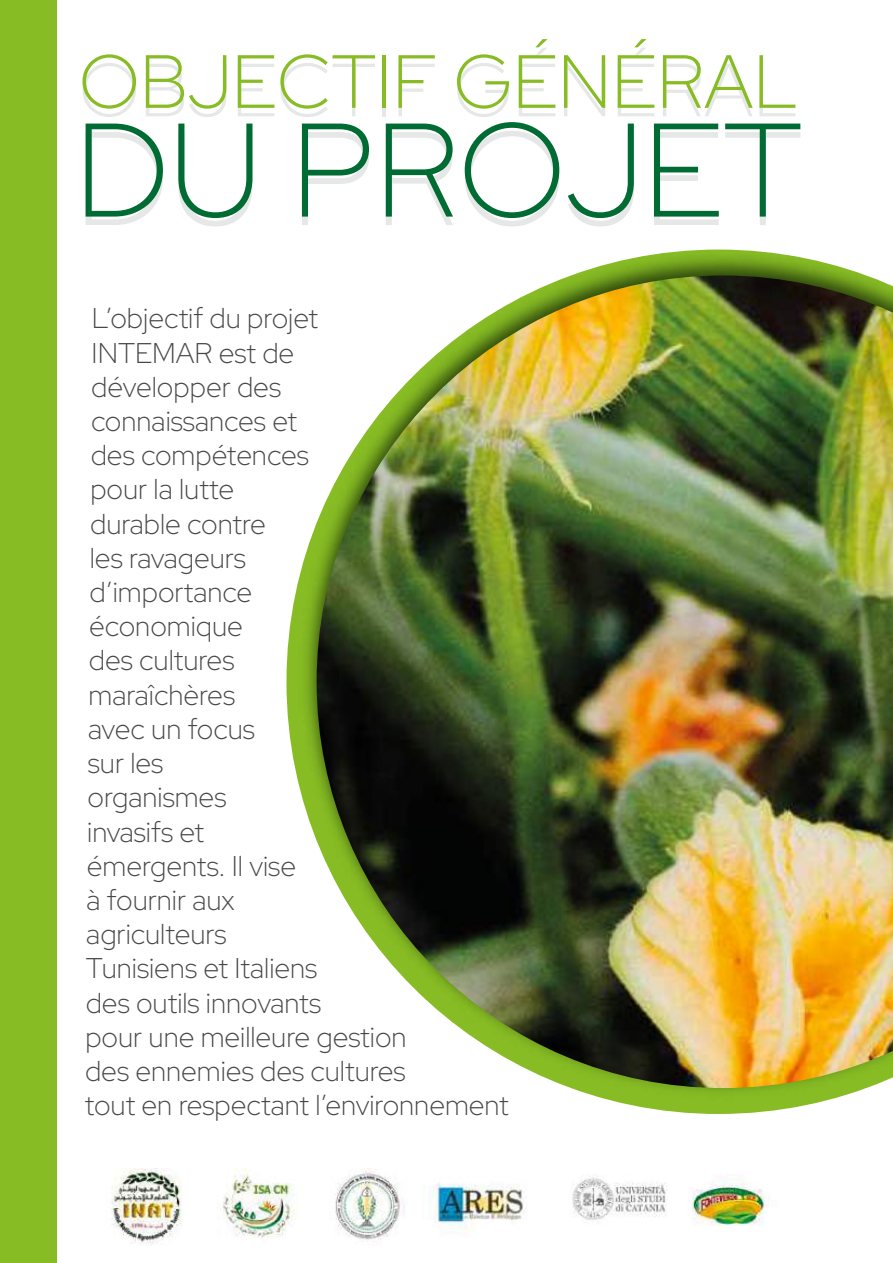
<style>
.page{position:relative;width:893px;height:1263px;background:#fff}
.page>*{position:absolute;margin:0;border:0;box-sizing:border-box;transform-origin:0 0}
.t1{font:300 132.9px "Red Hat Display";color:#006b33}
.t2{font:300 75.15px "Red Hat Display";color:#87bc24}
.t3{font:300 28.5px/34.2px "Red Hat Display";color:#484747}
</style>
<div class="page">
<svg style="left:286px;top:601px;width:534px;height:513px"></svg>
<img style="left:294px;top:249px;width:572px;height:853px">
<img style="left:317px;top:275px;width:576px;height:813px">
<div style="left:0;top:0;width:56px;height:1263px;background:#87bc24"></div>
<img style="left:111px;top:1168px;width:416px;height:78px">
<img style="left:572px;top:1174px;width:193px;height:52px">
<h2 class="t2" style="left:79px;top:33px;width:720px">OBJECTIF GÉNÉRAL</h2>
<h1 class="t1" style="left:75px;top:83px;width:730px">DU PROJET</h1>
<p class="t3" style="left:85px;top:301px;width:426px">L’objectif du projet<br>INTEMAR est de<br>développer des<br>connaissances et<br>des compétences<br>pour la lutte<br>durable contre<br>les ravageurs<br>d’importance<br>économique<br>des cultures<br>maraîchères<br>avec un focus<br>sur les<br>organismes<br>invasifs et<br>émergents. Il vise<br>à fournir aux<br>agriculteurs<br>Tunisiens et Italiens<br>des outils innovants<br>pour une meilleure gestion<br>des ennemies des cultures<br>tout en respectant l’environnement</p>
</div>
